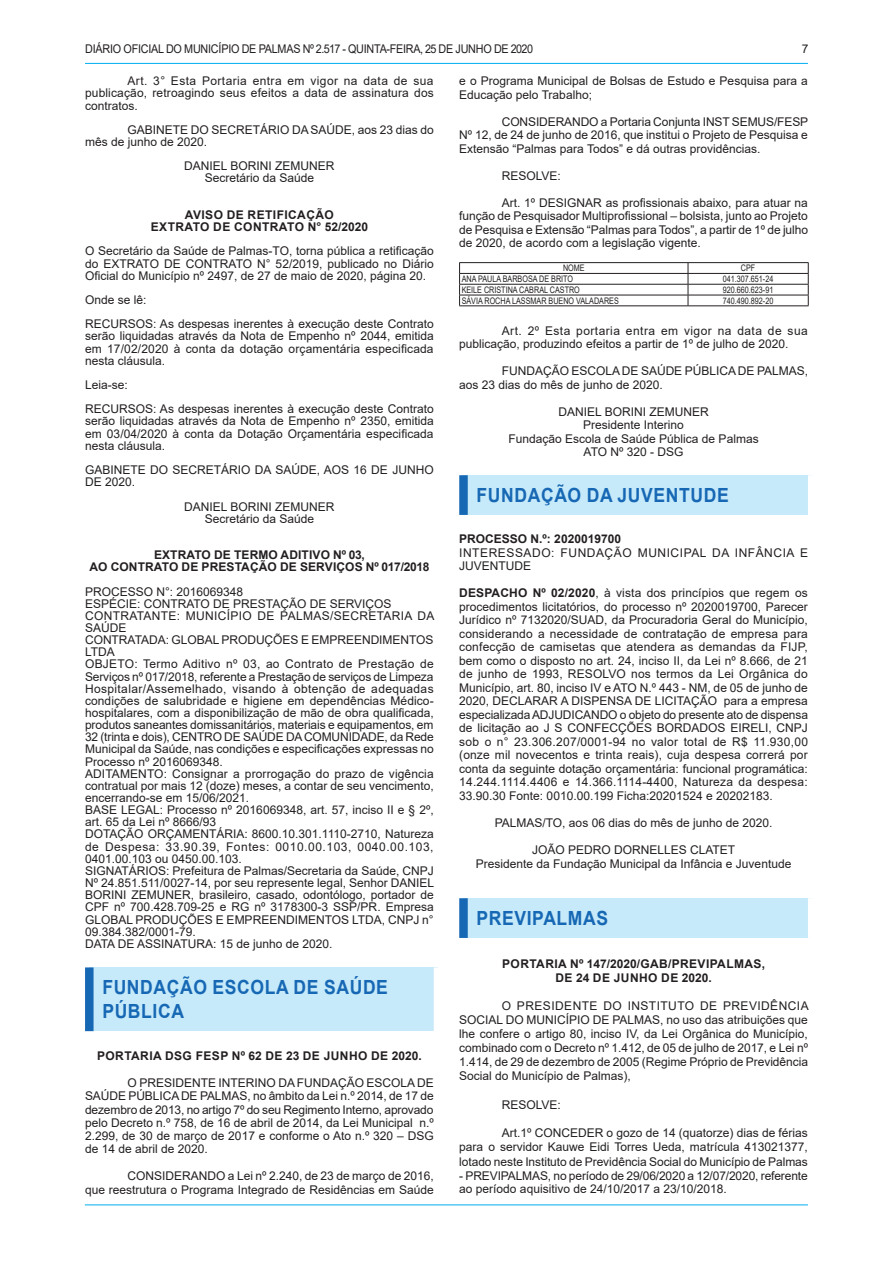
<style>
.page{position:relative;width:893px;height:1263px;background:#fff}
.page>*{position:absolute;margin:0;border:0;box-sizing:border-box;transform-origin:0 0}
.t1{font:700 19.5px/24px "Arial";letter-spacing:.035em;color:#1768b4;scale:.9 1}
.t2{font:12px/12.1px "Arial";color:#231f20;text-align:justify}
.t3{font:700 12px/12.1px "Arial";letter-spacing:.035em;color:#231f20;text-align:center}
.t4{font:700 12px/12.1px "Arial";letter-spacing:.01em;color:#231f20;text-align:center}
.t5{font:12px "Arial";letter-spacing:-.02em;color:#231f20;scale:.9 1}
.t6{font:12px/13.5px "Arial";letter-spacing:.045em;color:#231f20}
.t7{font:9px "Arial";color:#231f20;scale:.8 1}
.s1{font-weight:700}
</style>
<div class="page">
<hr style="left:85px;top:1204px;width:723px;height:1px;background:#00aeef">
<hr style="left:85px;top:63px;width:723px;height:1px;background:#00aeef">
<div style="left:89px;top:967px;width:349px;height:64px;background:#c6eafa"></div>
<div style="left:85px;top:967px;width:9px;height:64px;background:#1768b4"></div>
<div style="left:434px;top:967px;width:8px;height:64px;background:#fff"></div>
<hr style="left:459px;top:273px;width:229px;height:1px;background:#231f20">
<hr style="left:688px;top:273px;width:121px;height:1px;background:#231f20">
<hr style="left:459px;top:284px;width:229px;height:1px;background:#231f20">
<hr style="left:688px;top:284px;width:121px;height:1px;background:#231f20">
<hr style="left:459px;top:295px;width:229px;height:1px;background:#231f20">
<hr style="left:688px;top:295px;width:121px;height:1px;background:#231f20">
<svg style="left:688px;top:263px;width:1px;height:42px"></svg>
<hr style="left:459px;top:262px;width:229px;height:1px;background:#231f20">
<hr style="left:688px;top:262px;width:121px;height:1px;background:#231f20">
<svg style="left:459px;top:263px;width:1px;height:42px"></svg>
<svg style="left:808px;top:263px;width:1px;height:42px"></svg>
<hr style="left:459px;top:305px;width:229px;height:1px;background:#231f20">
<hr style="left:688px;top:305px;width:121px;height:1px;background:#231f20">
<div style="left:463px;top:475px;width:349px;height:40px;background:#c6eafa"></div>
<div style="left:459px;top:475px;width:9px;height:40px;background:#1768b4"></div>
<div style="left:808px;top:475px;width:8px;height:40px;background:#fff"></div>
<div style="left:463px;top:898px;width:349px;height:40px;background:#c6eafa"></div>
<div style="left:459px;top:898px;width:9px;height:40px;background:#1768b4"></div>
<div style="left:808px;top:898px;width:8px;height:40px;background:#fff"></div>
<p class="t5" style="left:85px;top:40px;width:499px">DIÁRIO OFICIAL DO MUNICÍPIO DE PALMAS Nº 2.517 - QUINTA-FEIRA, 25 DE JUNHO DE 2020</p>
<p class="t2" style="left:802px;top:42px;width:8px">7</p>
<p class="t2" style="left:85px;top:75px;width:350px;text-indent:43px">Art. 3° Esta Portaria entra em vigor na data de sua publicação, retroagindo seus efeitos a data de assinatura dos contratos.</p>
<p class="t2" style="left:85px;top:123px;width:350px;text-indent:43px">GABINETE DO SECRETÁRIO DA SAÚ DE, aos 23 dias do mês de junho de 2020.</p>
<p class="t2" style="left:184px;top:160px;width:152px;text-align:center">DANIEL BORINI ZEMUNER<br>Secretário da Saúde</p>
<p class="t3" style="left:151px;top:209px;width:219px">AVISO DE RETIFICAÇÃO<br>EXTRATO DE CONTRATO N° 52/2020</p>
<p class="t2" style="left:85px;top:245px;width:350px">O Secretário da Saúde de Palmas-TO, torna pública a retificação do EXTRATO DE CONTRATO N° 52/2019, publicado no Diário Oficial do Município nº 2497, de 27 de maio de 2020, página 20.</p>
<p class="t2" style="left:85px;top:287px;width:350px;line-height:24.3px">Onde se lê:<br>RECURSOS: As despesas inerentes à execução deste Contrato</p>
<p class="t2" style="left:85px;top:330px;width:350px">serão liquidadas através da Nota de Empenho nº 2044, emitida em 17/02/2020 à conta da dotação orçamentária especificada nesta cláusula.</p>
<p class="t2" style="left:85px;top:373px;width:350px;line-height:24.3px">Leia-se:<br>RECURSOS: As despesas inerentes à execução deste Contrato</p>
<p class="t2" style="left:85px;top:415px;width:350px">serão liquidadas através da Nota de Empenho nº 2350, emitida em 03/04/2020 à conta da Dotação Orçamentária especificada nesta cláusula.</p>
<p class="t2" style="left:85px;top:464px;width:350px">GABINETE DO SECRETÁRIO DA SAÚDE, AOS 16 DE JUNHO<br>DE 2020.</p>
<p class="t2" style="left:184px;top:500px;width:152px;text-align:center">DANIEL BORINI ZEMUNER<br>Secretário da Saúde</p>
<p class="t4" style="left:89px;top:549px;width:342px">EXTRATO DE TERMO ADITIVO Nº 03,<br>AO CONTRATO DE PRESTAÇÃO DE SERVIÇOS Nº 017/2018</p>
<p class="t2" style="left:85px;top:585px;width:351px;text-align:left">PROCESSO N°: 2016069348<br>ESPÉCIE: CONTRATO DE PRESTAÇÃO DE SERVIÇOS CONTRATANTE: MUNICÍPIO DE PALMAS/SECRETARIA DA SAÚ DE<br>CONTRATADA: GLOBAL PRODUÇÕES E EMPREENDIMENTOS LTDA<br>OBJETO: Termo Aditivo nº 03, ao Contrato de Prestação de Serviços nº 017/2018, referente a Prestação de serviços de Limpeza Hospitalar/Assemelhado, visando à obtenção de adequadas condições de salubridade e higiene em dependências Médico&shy;hospitalares, com a disponibilização de mão de obra qualificada, produtos saneantes domissanitários, materiais e equipamentos, em 32 (trinta e dois), CENTRO DE SAÚDE DA COMUNIDADE, da Rede Municipal da Saúde, nas condições e especificações expressas no Processo nº 2016069348.<br>ADITAMENTO: Consignar a prorrogação do prazo de vigência contratual por mais 12 (doze) meses, a contar de seu vencimento, encerrando-se em 15/06/2021.<br>BASE LEGAL: Processo nº 2016069348, art. 57, inciso II e § 2º, art. 65 da Lei nº 8666/93<br>DOTAÇÃO ORÇAMENTÁRIA: 8600.10.301.1110-2710, Natureza de Despesa: 33.90.39, Fontes: 0010.00.103, 0040.00.103, 0401.00.103 ou 0450.00.103.<br>SIGNATÁRIOS: Prefeitura de Palmas/Secretaria da Saúde, CNPJ Nº 24.851.511/0027-14, por seu represente legal, Senhor DANIEL BORINI ZEMUNER, brasileiro, casado, odontólogo, portador de CPF nº 700.428.709-25 e RG nº 3178300-3 SSP/PR. Empresa GLOBAL PRODUÇÕES E EMPREENDIMENTOS LTDA, CNPJ n° 09.384.382/0001-79.<br>DATA DE ASSINATURA: 15 de junho de 2020.</p>
<h1 class="t1" style="left:102px;top:976px;width:319px">FUNDAÇÃO ESCOLA DE SAÚDE<br>PÚBLICA</h1>
<p class="t3" style="left:97px;top:1049px;width:326px">PORTARIA DSG FESP Nº 62 DE 23 DE JUNHO DE 2020.</p>
<p class="t2" style="left:85px;top:1076px;width:350px;line-height:13.4px;text-indent:43px">O PRESIDENTE INTERINO DA FUNDAÇÃO ESCOLA DE SAÚ DE PÚ BLICA DE PALMAS, no âmbito da Lei n.º 2014, de 17 de dezembro de 2013, no artigo 7º do seu Regimento Interno, aprovado pelo Decreto n.º 758, de 16 de abril de 2014, da Lei Municipal n.º 2.299, de 30 de março de 2017 e conforme o Ato n.º 320 – DSG de 14 de abril de 2020.</p>
<p class="t2" style="left:85px;top:1169px;width:350px;line-height:13.5px;text-align:right">CONSIDERANDO a Lei nº 2.240, de 23 de março de 2016,<br>que reestrutura o Programa Integrado de Residências em Saúde</p>
<p class="t2" style="left:459px;top:74px;width:350px;line-height:13.5px">e o Programa Municipal de Bolsas de Estudo e Pesquisa para a<br>Educação pelo Trabalho;</p>
<p class="t2" style="left:459px;top:115px;width:350px;line-height:13.5px;text-indent:43px">CONSIDERANDO a Portaria Conjunta INST SEMUS/FESP Nº 12, de 24 de junho de 2016, que institui o Projeto de Pesquisa e Extensão “Palmas para Todos” e dá outras providências.</p>
<p class="t2" style="left:502px;top:169px;width:61px">RESOLVE:</p>
<p class="t2" style="left:459px;top:196px;width:350px;line-height:13.5px;text-indent:43px">Art. 1º DESIGNAR as profissionais abaixo, para atuar na função de Pesquisador Multiprofissional – bolsista, junto ao Projeto de Pesquisa e Extensão “Palmas para Todos”, a partir de 1º de julho de 2020, de acordo com a legislação vigente.</p>
<p class="t7" style="left:563px;top:262px;width:28px">NOME</p>
<p class="t7" style="left:741px;top:262px;width:20px">CPF</p>
<p class="t7" style="left:462px;top:273px;width:141px">ANA PAULA BARBOSA DE BRITO</p>
<p class="t7" style="left:723px;top:273px;width:65px">041.307.651-24</p>
<p class="t7" style="left:462px;top:284px;width:149px">KEILE CRISTINA CABRAL CASTRO</p>
<p class="t7" style="left:723px;top:284px;width:65px">920.660.623-91</p>
<p class="t7" style="left:462px;top:294px;width:198px">SÁVIA ROCHA LASSMAR BUENO VALADARES</p>
<p class="t7" style="left:723px;top:294px;width:65px">740.490.892-20</p>
<p class="t2" style="left:459px;top:324px;width:350px;line-height:13.5px;text-indent:43px">Art. 2º Esta portaria entra em vigor na data de sua publicação, produzindo efeitos a partir de 1º de julho de 2020.</p>
<p class="t2" style="left:459px;top:364px;width:350px;line-height:13.5px;text-indent:43px">FUNDAÇÃO ESCOLA DE SAÚ DE PÚ BLICA DE PALMAS, aos 23 dias do mês de junho de 2020.</p>
<p class="t2" style="left:508px;top:405px;width:252px;line-height:13.5px;text-align:center">DANIEL BORINI ZEMUNER<br>Presidente Interino<br>Fundação Escola de Saúde Pública de Palmas<br>ATO Nº 320 - DSG</p>
<h1 class="t1" style="left:477px;top:483px;width:282px">FUNDAÇÃO DA JUVENTUDE</h1>
<p class="t4" style="left:459px;top:533px;width:163px">PROCESSO N.º: 2020019700</p>
<p class="t6" style="left:459px;top:546px;width:350px">INTERESSADO: FUNDAÇÃO MUNICIPAL DA INFÂNCIA E<br>JUVENTUDE</p>
<p class="t2" style="left:459px;top:586px;width:350px;line-height:13.5px"><span class="s1">DESPACHO Nº 02/2020</span>, à vista dos princípios que regem os procedimentos licitatórios, do processo nº 2020019700, Parecer Jurídico nº 7132020/SUAD, da Procuradoria Geral do Município, considerando a necessidade de contratação de empresa para confecção de camisetas que atendera as demandas da FIJP, bem como o disposto no art. 24, inciso II, da Lei nº 8.666, de 21 de junho de 1993, RESOLVO nos termos da Lei Orgânica do Município, art. 80, inciso IV e ATO N.º 443 - NM, de 05 de junho de 2020, DECLARAR A DISPENSA DE LICITAÇÃO para a empresa especializada ADJUDICANDO o objeto do presente ato de dispensa de licitação ao J S CONFECÇÕES BORDADOS EIRELI, CNPJ sob o n° 23.306.207/0001-94 no valor total de R$ 11.930,00 (onze mil novecentos e trinta reais), cuja despesa correrá por conta da seguinte dotação orçamentária: funcional programática:<br>14.244.1114.4406 e 14.366.1114-4400, Natureza da despesa:<br>33.90.30 Fonte: 0010.00.199 Ficha:20201524 e 20202183.</p>
<p class="t2" style="left:495px;top:817px;width:279px">PALMAS/TO, aos 06 dias do mês de junho de 2020.</p>
<p class="t2" style="left:476px;top:842px;width:317px;line-height:14.2px;text-align:center">JOÃO PEDRO DORNELLES CLATET<br>Presidente da Fundação Municipal da Infância e Juventude</p>
<h1 class="t1" style="left:477px;top:906px;width:148px">PREVIPALMAS</h1>
<p class="t3" style="left:502px;top:957px;width:265px;line-height:14.2px">PORTARIA Nº 147/2020/GAB/PREVIPALMAS,<br>DE 24 DE JUNHO DE 2020.</p>
<p class="t2" style="left:459px;top:999px;width:351px;line-height:14px;text-indent:43px">O PRESIDENTE DO INSTITUTO DE PREVIDÊNCIA SOCIAL DO MUNICÍPIO DE PALMAS, no uso das atribuições que lhe confere o artigo 80, inciso IV, da Lei Orgânica do Município, combinado com o Decreto nº 1.412, de 05 de julho de 2017, e Lei nº 1.414, de 29 de dezembro de 2005 (Regime Próprio de Previdência Social do Município de Palmas),</p>
<p class="t2" style="left:502px;top:1098px;width:61px">RESOLVE:</p>
<p class="t2" style="left:459px;top:1126px;width:350px;line-height:14.2px;text-indent:43px">Art.1º CONCEDER o gozo de 14 (quatorze) dias de férias para o servidor Kauwe Eidi Torres Ueda, matrícula 413021377, lotado neste Instituto de Previdência Social do Município de Palmas</p>
<p class="t2" style="left:459px;top:1169px;width:350px;line-height:13.5px">- PREVIPALMAS, no período de 29/06/2020 a 12/07/2020, referente ao período aquisitivo de 24/10/2017 a 23/10/2018.</p>
</div>
